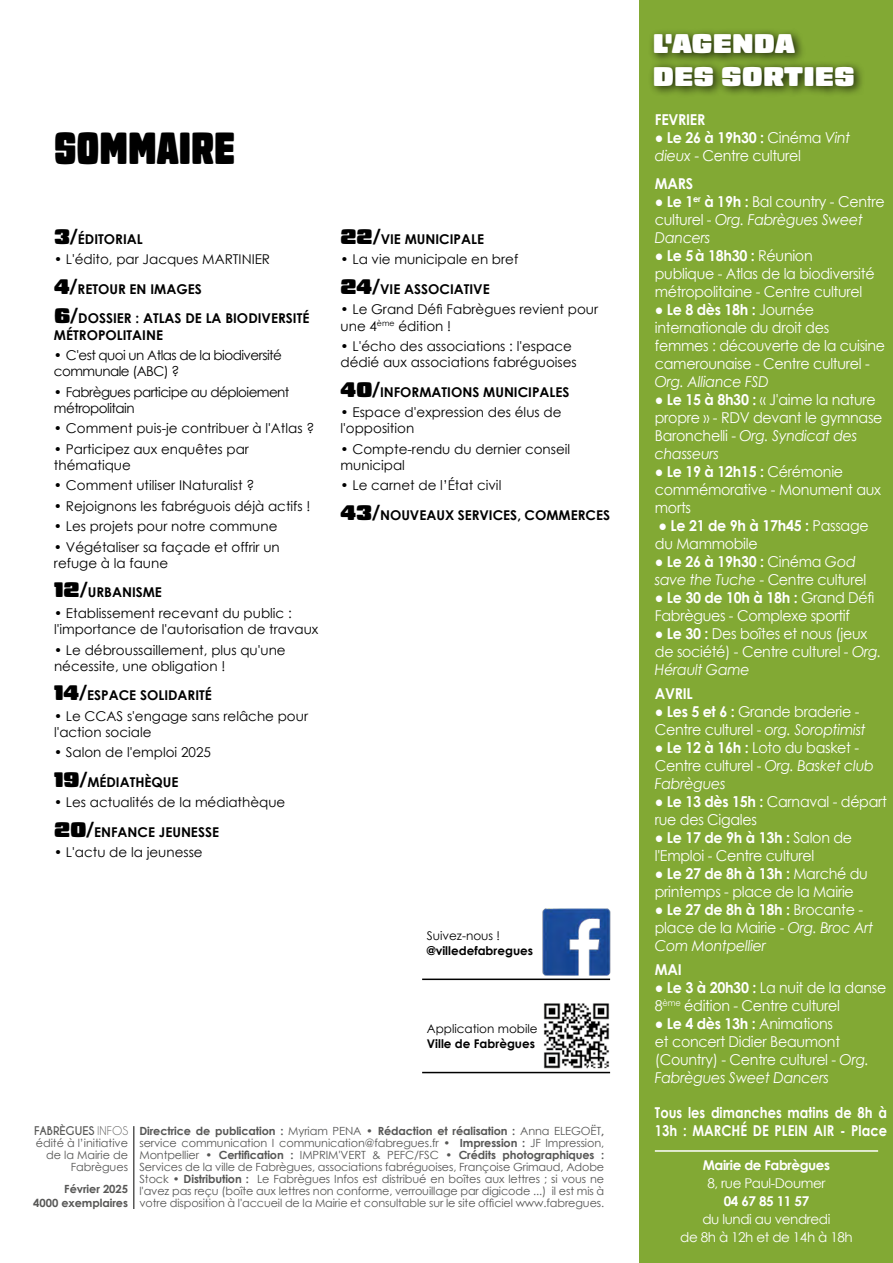
<style>
.page{position:relative;width:893px;height:1263px;background:#fff}
.page>*{position:absolute;margin:0;border:0;box-sizing:border-box;transform-origin:0 0}
.t1{font:45px "Gigalypse";color:#000;scale:.65 1}
.t2{font:27px/32.4px "Gigalypse";color:#fff}
.t3{font:15px/18px "Century Gothic";letter-spacing:-.02em;color:#fff;scale:.95 1}
.t4{font:700 15px "Century Gothic";color:#fff;scale:.87 1}
.t5{font:italic 15px "Century Gothic";letter-spacing:-.02em;color:#fff;scale:.95 1}
.t6{font:700 15px "Century Gothic";color:#fff;scale:.95 1}
.t7{font:700 15px "Century Gothic";letter-spacing:-.02em;color:#fff;scale:.95 1}
.t8{font:13.5px/16.2px "Century Gothic";color:#000}
.t9{font:700 13.5px/29.4px "Century Gothic";color:#000}
.t10{font:13.5px/16.2px "Century Gothic";letter-spacing:-.04em;color:#000}
.t11{font:13.5px/18px "Century Gothic";letter-spacing:-.03em;color:#fff;text-align:center}
.t12{font:700 13.5px "Century Gothic";letter-spacing:-.03em;color:#fff}
.t13{font:700 12px "Century Gothic";color:#000}
.t14{font:12px "Century Gothic";color:#000}
.t15{font:11.25px/12px "Century Gothic";letter-spacing:-.01em;color:#575756;text-align:justify}
.t16{font:700 11.25px/13.5px "Century Gothic";letter-spacing:-.005em;color:#575756;text-align:right}
.t17{font:700 11.25px "Caviar Dreams";letter-spacing:-.005em;color:#575756}
.s1{font-family:"Gigalypse";font-weight:400;font-size:21px}
.s2{font-weight:400}
.s3{font-weight:700}
.s4{font-family:"Gigalypse";font-size:21px}
.s5{font-style:italic}
</style>
<div class="page">
<div style="left:640px;top:0;width:253px;height:1263px;background:#82a934"></div>
<div style="left:648px;top:28px;width:217px;height:69px;background:#000;opacity:.75"></div>
<hr style="left:133px;top:1126px;width:2px;height:83px;background:#575756">
<hr style="left:655px;top:1150px;width:223px;height:2px;background:#fff">
<img style="left:543px;top:909px;width:67px;height:66px">
<hr style="left:422px;top:978px;width:188px;height:2px;background:#000">
<img style="left:543px;top:1003px;width:67px;height:66px">
<hr style="left:422px;top:1072px;width:188px;height:1px;background:#000">
<h1 class="t1" style="left:54px;top:121px;width:280px">SOMMAIRE</h1>
<p class="t9" style="left:54px;top:224px;width:90px"><span class="s1">3/</span>ÉDITORIAL</p>
<p class="t9" style="left:54px;top:244px;width:257px">• <span class="s2">L'édito, par Jacques MARTINIER<br></span><span class="s1">4/</span>RETOUR EN IMAGES<br><span class="s1">6/</span>DOSSIER : ATLAS DE LA BIODIVERSITÉ</p>
<p class="t9" style="left:54px;top:319px;width:111px">MÉTROPOLITAINE</p>
<p class="t10" style="left:54px;top:347px;width:229px">• C'est quoi un Atlas de la biodiversité communale (ABC) ?</p>
<p class="t10" style="left:54px;top:383px;width:237px">• Fabrègues participe au déploiement métropolitain</p>
<p class="t8" style="left:54px;top:420px;width:262px">• Comment puis-je contribuer à l'Atlas ?</p>
<p class="t8" style="left:54px;top:441px;width:197px">• Participez aux enquêtes par thématique</p>
<p class="t8" style="left:54px;top:477px;width:202px">• Comment utiliser INaturalist ?</p>
<p class="t8" style="left:54px;top:498px;width:258px">• Rejoignons les fabréguois déjà actifs !</p>
<p class="t8" style="left:54px;top:518px;width:225px">• Les projets pour notre commune</p>
<p class="t8" style="left:54px;top:539px;width:227px">• Végétaliser sa façade et offrir un refuge à la faune</p>
<p class="t9" style="left:54px;top:577px;width:109px"><span class="s1">12/</span>URBANISME</p>
<p class="t8" style="left:54px;top:605px;width:266px">• Etablissement recevant du public : l'importance de l'autorisation de travaux</p>
<p class="t8" style="left:54px;top:641px;width:233px">• Le débroussaillement, plus qu'une nécessite, une obligation !</p>
<p class="t9" style="left:54px;top:680px;width:159px"><span class="s1">14/</span>ESPACE SOLIDARITÉ</p>
<p class="t8" style="left:54px;top:707px;width:256px"><span class="s3">•</span> Le CCAS s'engage sans relâche pour l'action sociale</p>
<p class="t8" style="left:54px;top:737px;width:158px;line-height:29.4px"><span class="s3">•</span> Salon de l'emploi 2025<br><span class="s4">19/</span><span class="s3">MÉDIATHÈQUE</span></p>
<p class="t8" style="left:54px;top:787px;width:233px;line-height:29.4px"><span class="s3">•</span> Les actualités de la médiathèque<br><span class="s4">20/</span><span class="s3">ENFANCE JEUNESSE</span></p>
<p class="t8" style="left:54px;top:844px;width:150px"><span class="s3">•</span> L'actu de la jeunesse</p>
<p class="t9" style="left:341px;top:224px;width:145px"><span class="s1">22/</span>VIE MUNICIPALE</p>
<p class="t8" style="left:341px;top:245px;width:179px;line-height:29.4px"><span class="s3">•</span> La vie municipale en bref<br><span class="s4">24/</span><span class="s3">VIE ASSOCIATIVE</span></p>
<p class="t8" style="left:341px;top:301px;width:259px"><span class="s3">•</span> Le Grand Défi Fabrègues revient pour une 4<sup>ème</sup> édition !</p>
<p class="t8" style="left:341px;top:338px;width:238px"><span class="s3">•</span> L'écho des associations : l'espace dédié aux associations fabréguoises</p>
<p class="t9" style="left:341px;top:376px;width:231px"><span class="s1">40/</span>INFORMATIONS MUNICIPALES</p>
<p class="t8" style="left:341px;top:404px;width:222px">• Espace d'expression des élus de l'opposition</p>
<p class="t8" style="left:341px;top:441px;width:231px"><span class="s3">•</span> Compte-rendu du dernier conseil municipal</p>
<p class="t9" style="left:341px;top:470px;width:271px">• <span class="s2">Le carnet de l’État civil<br></span><span class="s1">43/</span>NOUVEAUX SERVICES, COMMERCES</p>
<p class="t14" style="left:427px;top:927px;width:75px">Suivez-nous !</p>
<p class="t13" style="left:427px;top:941px;width:108px">@villedefabregues</p>
<p class="t14" style="left:427px;top:1020px;width:112px">Application mobile</p>
<p class="t13" style="left:427px;top:1034px;width:110px">Ville de Fabrègues</p>
<h2 class="t2" style="left:653px;top:28px;width:204px">L'AGENDA<br>DES SORTIES</h2>
<p class="t7" style="left:655px;top:108px;width:55px">FEVRIER</p>
<p class="t3" style="left:655px;top:128px;width:207px"><span class="s3">● Le 26 à 19h30 :</span> Cinéma <span class="s5">Vint dieux</span> - Centre culturel</p>
<p class="t6" style="left:655px;top:172px;width:42px">MARS</p>
<p class="t3" style="left:655px;top:192px;width:243px"><span class="s3">● Le 1</span><sup>er</sup> <span class="s3">à 19h :</span> Bal country - Centre culturel - <span class="s5">Org. Fabrègues Sweet<br>Dancers</span></p>
<p class="t3" style="left:655px;top:246px;width:233px"><span class="s3">● Le 5à 18h30 :</span> Réunion publique - Atlas de la biodiversité métropolitaine - Centre culturel</p>
<p class="t3" style="left:655px;top:300px;width:244px"><span class="s3">● Le 8 dès 18h :</span> Journée internationale du droit des femmes : découverte de la cuisine camerounaise - Centre culturel -</p>
<p class="t5" style="left:655px;top:371px;width:122px">Org. Alliance FSD</p>
<p class="t3" style="left:655px;top:390px;width:241px"><span class="s3">● Le 15 à 8h30 :</span> « J'aime la nature propre » - RDV devant le gymnase<br>Baronchelli - <span class="s5">Org. Syndicat des chasseurs</span></p>
<p class="t3" style="left:655px;top:462px;width:240px"><span class="s3">● Le 19 à 12h15 :</span> Cérémonie commémorative - Monument aux morts</p>
<p class="t3" style="left:655px;top:516px;width:226px"><span class="s3">● Le 21 de 9h à 17h45 :</span> Passage du Mammobile</p>
<p class="t3" style="left:655px;top:552px;width:224px"><span class="s3">● Le 26 à 19h30 :</span> Cinéma <span class="s5">God save the Tuche</span> - Centre culturel</p>
<p class="t3" style="left:655px;top:588px;width:233px"><span class="s3">● Le 30 de 10h à 18h :</span> Grand Défi<br>Fabrègues - Complexe sportif</p>
<p class="t3" style="left:655px;top:624px;width:240px"><span class="s3">● Le 30 :</span> Des boîtes et nous (jeux de société) - Centre culturel - <span class="s5">Org.<br>Hérault Game</span></p>
<p class="t6" style="left:655px;top:682px;width:41px">AVRIL</p>
<p class="t3" style="left:655px;top:702px;width:223px"><span class="s3">● Les 5 et 6 :</span> Grande braderie -<br>Centre culturel - <span class="s5">org. Soroptimist</span></p>
<p class="t3" style="left:655px;top:738px;width:232px"><span class="s3">● Le 12 à 16h :</span> Loto du basket -<br>Centre culturel - <span class="s5">Org. Basket club<br>Fabrègues</span></p>
<p class="t3" style="left:655px;top:792px;width:246px"><span class="s3">● Le 13 dès 15h :</span> Carnaval - départ rue des Cigales</p>
<p class="t3" style="left:655px;top:828px;width:209px"><span class="s3">● Le 17 de 9h à 13h :</span> Salon de l'Emploi - Centre culturel</p>
<p class="t3" style="left:655px;top:864px;width:226px"><span class="s3">● Le 27 de 8h à 13h :</span> Marché du printemps - place de la Mairie</p>
<p class="t3" style="left:655px;top:900px;width:231px"><span class="s3">● Le 27 de 8h à 18h :</span> Brocante - place de la Mairie - <span class="s5">Org. Broc Art<br>Com Montpellier</span></p>
<p class="t6" style="left:655px;top:958px;width:30px">MAI</p>
<p class="t3" style="left:655px;top:978px;width:245px"><span class="s3">● Le 3 à 20h30 :</span> La nuit de la danse<br>8<sup>ème</sup> édition - Centre culturel</p>
<p class="t3" style="left:655px;top:1014px;width:227px"><span class="s3">● Le 4 dès 13h :</span> Animations<br>et concert Didier Beaumont (Country) - Centre culturel - <span class="s5">Org.<br>Fabrègues Sweet Dancers</span></p>
<p class="t4" style="left:655px;top:1101px;width:268px">Tous les dimanches matins de 8h à</p>
<p class="t17" style="left:34px;top:1124px;width:95px">FABRÈGUES <span class="s2">INFOS</span></p>
<p class="t4" style="left:655px;top:1119px;width:268px">13h : MARCHÉ DE PLEIN AIR - Place</p>
<p class="t15" style="left:36px;top:1137px;width:94px;text-align:right">édité à l’initiative de la Mairie de<br>Fabrègues</p>
<p class="t16" style="left:33px;top:1182px;width:96px">Février 2025<br>4000 exemplaires</p>
<p class="t15" style="left:139px;top:1124px;width:466px"><span class="s3">Directrice de publication :</span> Myriam PENA • <span class="s3">Rédaction et réalisation :</span> Anna ELEGOËT<span class="s3">, </span>service communication I communication@fabregues.fr • <span class="s3">Impression :</span> JF Impression, Montpellier • <span class="s3">Certification :</span> IMPRIM'VERT &amp; PEFC/FSC • <span class="s3">Crédits photographiques :<br></span>Services de la ville de Fabrègues, associations fabréguoises, Françoise Grimaud, Adobe Stock • <span class="s3">Distribution :</span> Le Fabrègues Infos est distribué en boîtes aux lettres ; si vous ne l'avez pas reçu (boîte aux lettres non conforme, verrouillage par digicode ...) il est mis à votre disposition à l'accueil de la Mairie et consultable sur le site officiel www.fabregues.</p>
<p class="t12" style="left:703px;top:1155px;width:129px">Mairie de Fabrègues</p>
<p class="t11" style="left:707px;top:1174px;width:120px">8, rue Paul-Doumer</p>
<p class="t12" style="left:724px;top:1191px;width:87px">04 67 85 11 57</p>
<p class="t11" style="left:680px;top:1210px;width:174px">du lundi au vendredi<br>de 8h à 12h et de 14h à 18h</p>
</div>
